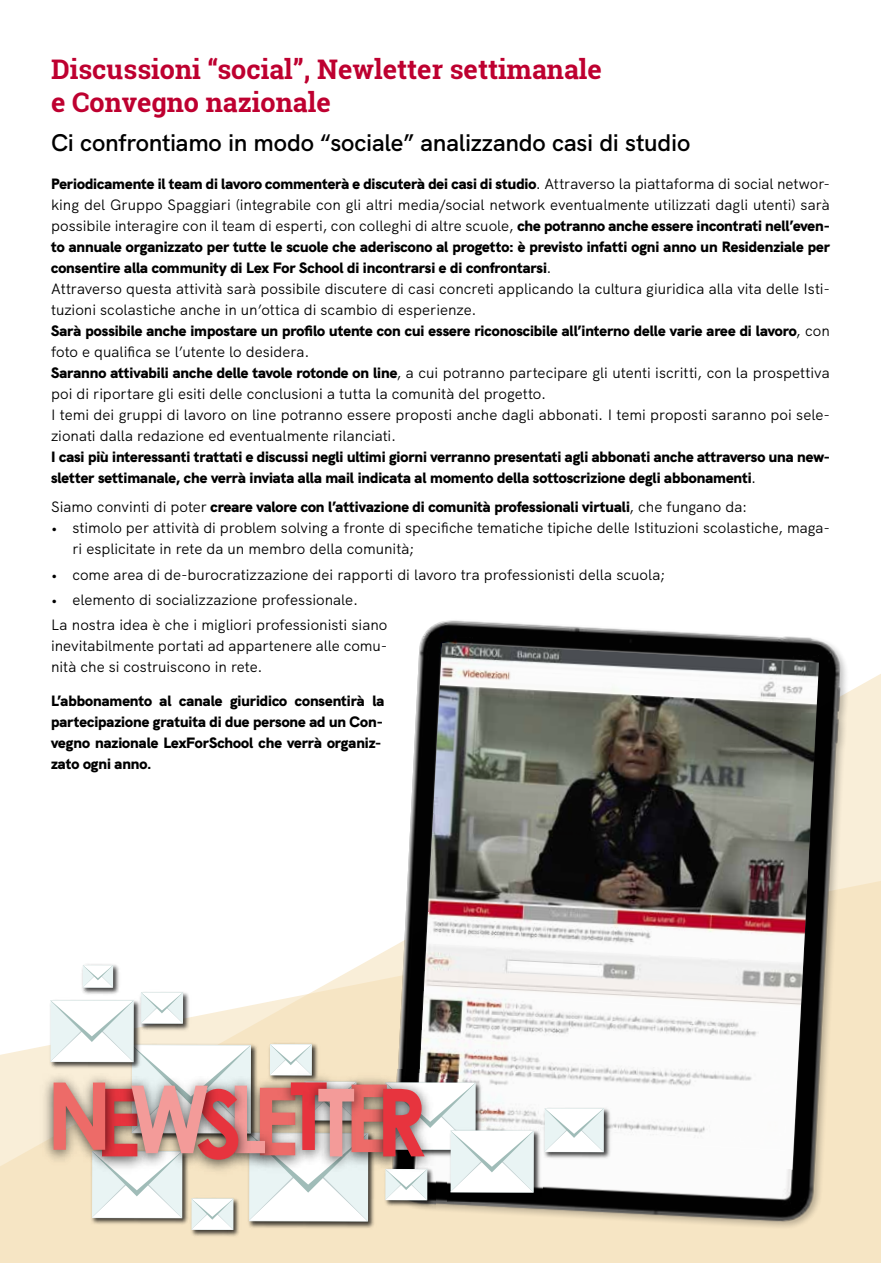
<style>
.page{position:relative;width:881px;height:1263px;background:#fff}
.page>*{position:absolute;margin:0;border:0;box-sizing:border-box;transform-origin:0 0}
.t1{font:700 27px/33px "Roboto Slab";color:#be0030}
.t2{font:600 24px "HK Grotesk";letter-spacing:-.01em;color:#000}
.t3{font:15px/21px "HK Grotesk";color:#000}
.t4{font:900 15px/21px "HK Grotesk";color:#000}
.s1{font-weight:900}
.s2{font-weight:400}
</style>
<div class="page">
<svg style="left:0;top:674px;width:880px;height:589px"></svg>
<img style="left:375px;top:620px;width:484px;height:618px">
<img style="left:415px;top:643px;width:403px;height:527px">
<img style="left:533px;top:1127px;width:9px;height:74px">
<img style="left:47px;top:997px;width:3px;height:70px">
<img style="left:188px;top:1230px;width:53px;height:8px">
<img style="left:80px;top:962px;width:41px;height:3px">
<img style="left:541px;top:1105px;width:70px;height:56px">
<svg style="left:544px;top:1108px;width:59px;height:44px"></svg>
<img style="left:37px;top:1067px;width:13px;height:102px">
<svg style="left:50px;top:965px;width:483px;height:265px"></svg>
<h1 class="t1" style="left:51px;top:53px;width:552px">Discussioni “social”, Newletter settimanale e Convegno nazionale</h1>
<h2 class="t2" style="left:51px;top:124px;width:640px">Ci confrontiamo in modo “sociale” analizzando casi di studio</h2>
<p class="t3" style="left:51px;top:172px;width:780px"><span class="s1">Periodicamente il team di lavoro commenterà e discuterà dei casi di studio</span>. Attraverso la piattaforma di social networ&shy;king del Gruppo Spaggiari (integrabile con gli altri media/social network eventualmente utilizzati dagli utenti) sarà possibile interagire con il team di esperti, con colleghi di altre scuole, <span class="s1">che potranno anche essere incontrati nell’even&shy;to annuale organizzato per tutte le scuole che aderiscono al progetto: è previsto infatti ogni anno un Residenziale per consentire alla community di Lex For School di incontrarsi e di confrontarsi</span>.<br>Attraverso questa attività sarà possibile discutere di casi concreti applicando la cultura giuridica alla vita delle Isti&shy;tuzioni scolastiche anche in un’ottica di scambio di esperienze.<br><span class="s1">Sarà possibile anche impostare un profilo utente con cui essere riconoscibile all’interno delle varie aree di lavoro</span>, con foto e qualifica se l’utente lo desidera.<br><span class="s1">Saranno attivabili anche delle tavole rotonde on line</span>, a cui potranno partecipare gli utenti iscritti, con la prospettiva poi di riportare gli esiti delle conclusioni a tutta la comunità del progetto.<br>I temi dei gruppi di lavoro on line potranno essere proposti anche dagli abbonati. I temi proposti saranno poi sele&shy;zionati dalla redazione ed eventualmente rilanciati.</p>
<p class="t4" style="left:51px;top:445px;width:780px">I casi più interessanti trattati e discussi negli ultimi giorni verranno presentati agli abbonati anche attraverso una new&shy;sletter settimanale, che verrà inviata alla mail indicata al momento della sottoscrizione degli abbonamenti<span class="s2">.</span></p>
<p class="t4" style="left:51px;top:495px;width:697px"><span class="s2">Siamo convinti di poter</span> creare valore con l’attivazione di comunità professionali virtuali<span class="s2">, che fungano da:</span></p>
<p class="t3" style="left:72px;top:516px;width:758px;text-indent:-21px">• stimolo per attività di problem solving a fronte di specifiche tematiche tipiche delle Istituzioni scolastiche, maga&shy;ri esplicitate in rete da un membro della comunità;</p>
<p class="t3" style="left:51px;top:563px;width:615px">• come area di de-burocratizzazione dei rapporti di lavoro tra professionisti della scuola;</p>
<p class="t3" style="left:51px;top:586px;width:338px;line-height:25.2px">• elemento di socializzazione professionale.<br>La nostra idea è che i migliori professionisti siano</p>
<p class="t3" style="left:51px;top:634px;width:338px">inevitabilmente portati ad appartenere alle comu&shy;nità che si costruiscono in rete.</p>
<p class="t4" style="left:51px;top:689px;width:335px">L’abbonamento al canale giuridico consentirà la partecipazione gratuita di due persone ad un Con&shy;vegno nazionale LexForSchool che verrà organiz&shy;zato ogni anno.</p>
</div>
